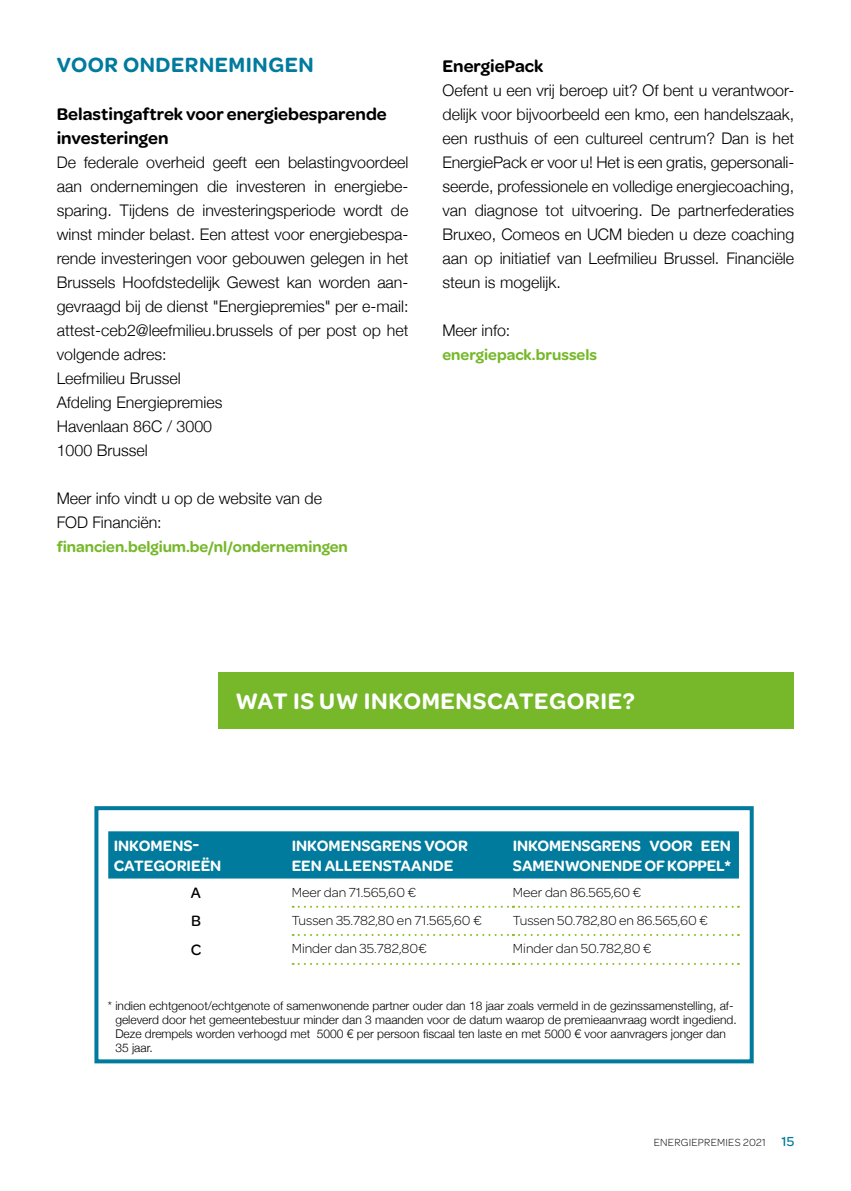
<style>
.page{position:relative;width:851px;height:1191px;background:#fff}
.page>*{position:absolute;margin:0;border:0;box-sizing:border-box;transform-origin:0 0}
.t1{font:600 24px "Omnes";letter-spacing:.025em;color:#fff}
.t2{font:600 22px "Omnes";letter-spacing:.025em;color:#007a9d}
.t3{font:600 18px/24px "Omnes";color:#000}
.t4{font:300 16px/24px "Helvetica Neue";color:#000}
.t5{font:600 16px/20px "Omnes";letter-spacing:-.005em;color:#fff}
.t6{font:600 16px "Omnes";letter-spacing:-.005em;color:#76b82a}
.t7{font:500 16px "Omnes";color:#000}
.t8{font:300 14px "Omnes";color:#000}
.t9{font:300 12px/14px "Helvetica Neue";color:#000}
.t10{font:300 11px "Omnes";letter-spacing:.025em;color:#000}
.s1{font-weight:500;font-size:14px;color:#007a9d}
</style>
<div class="page">
<div style="left:94px;top:806px;width:659px;height:257px;background:#fff;border:4px solid #007a9d"></div>
<div style="left:218px;top:672px;width:576px;height:57px;background:#76b82a"></div>
<div style="left:108px;top:831px;width:630px;height:47px;background:#007a9d"></div>
<svg style="left:292px;top:905px;width:446px;height:2px"></svg>
<svg style="left:292px;top:934px;width:446px;height:2px"></svg>
<svg style="left:292px;top:963px;width:446px;height:2px"></svg>
<h2 class="t2" style="left:57px;top:49px;width:258px">VOOR ONDERNEMINGEN</h2>
<p class="t3" style="left:57px;top:101px;width:331px">Belastingaftrek voor energiebesparende investeringen</p>
<p class="t4" style="left:57px;top:149px;width:353px">De federale overheid geeft een belastingvoordeel aan ondernemingen die investeren in energiebe&shy;sparing. Tijdens de investeringsperiode wordt de winst minder belast. Een attest voor energiebespa&shy;rende investeringen voor gebouwen gelegen in het Brussels Hoofdstedelijk Gewest kan worden aan&shy;gevraagd bij de dienst "Energiepremies" per e-mail: attest-ceb2@leefmilieu.brussels of per post op het volgende adres:<br>Leefmilieu Brussel<br>Afdeling Energiepremies<br>Havenlaan 86C / 3000<br>1000 Brussel</p>
<p class="t4" style="left:57px;top:485px;width:267px">Meer info vindt u op de website van de<br>FOD Financiën:</p>
<p class="t6" style="left:57px;top:535px;width:292px">financien.belgium.be/nl/ondernemingen</p>
<p class="t3" style="left:442px;top:53px;width:102px">EnergiePack</p>
<p class="t4" style="left:442px;top:77px;width:353px;text-align:justify">Oefent u een vrij beroep uit? Of bent u verantwoor&shy;delijk voor bijvoorbeeld een kmo, een handelszaak, een rusthuis of een cultureel centrum? Dan is het EnergiePack er voor u! Het is een gratis, gepersonali&shy;seerde, professionele en volledige energiecoaching, van diagnose tot uitvoering. De partnerfederaties Bruxeo, Comeos en UCM bieden u deze coaching aan op initiatief van Leefmilieu Brussel. Financiële steun is mogelijk.</p>
<p class="t4" style="left:442px;top:317px;width:69px">Meer info:</p>
<p class="t6" style="left:442px;top:343px;width:156px">energiepack.brussels</p>
<h1 class="t1" style="left:235px;top:683px;width:401px">WAT IS UW INKOMENSCATEGORIE?</h1>
<p class="t5" style="left:114px;top:834px;width:109px">INKOMENS-<br>CATEGORIEËN</p>
<p class="t5" style="left:292px;top:834px;width:178px">INKOMENSGRENS VOOR<br>EEN ALLEENSTAANDE</p>
<p class="t5" style="left:513px;top:834px;width:219px">INKOMENSGRENS VOOR EEN<br>SAMENWONENDE OF KOPPEL*</p>
<p class="t7" style="left:191px;top:882px;width:12px">A</p>
<p class="t8" style="left:291px;top:883px;width:126px">Meer dan 71.565,60 €</p>
<p class="t8" style="left:513px;top:883px;width:130px">Meer dan 86.565,60 €</p>
<p class="t7" style="left:191px;top:910px;width:11px">B</p>
<p class="t8" style="left:291px;top:911px;width:192px">Tussen 35.782,80 en 71.565,60 €</p>
<p class="t8" style="left:513px;top:911px;width:196px">Tussen 50.782,80 en 86.565,60 €</p>
<p class="t7" style="left:191px;top:938px;width:12px">C</p>
<p class="t8" style="left:291px;top:939px;width:137px">Minder dan 35.782,80€</p>
<p class="t8" style="left:513px;top:939px;width:140px">Minder dan 50.782,80 €</p>
<p class="t9" style="left:115px;top:997px;width:622px;text-indent:-8px">* indien echtgenoot/echtgenote of samenwonende partner ouder dan 18 jaar zoals vermeld in de gezinssamenstelling, af&shy;geleverd door het gemeentebestuur minder dan 3 maanden voor de datum waarop de premieaanvraag wordt ingediend.<br>Deze drempels worden verhoogd met 5000 € per persoon fiscaal ten laste en met 5000 € voor aanvragers jonger dan 35 jaar.</p>
<p class="t10" style="left:653px;top:1134px;width:142px">ENERGIEPREMIES 2021 <span class="s1">15</span></p>
</div>
